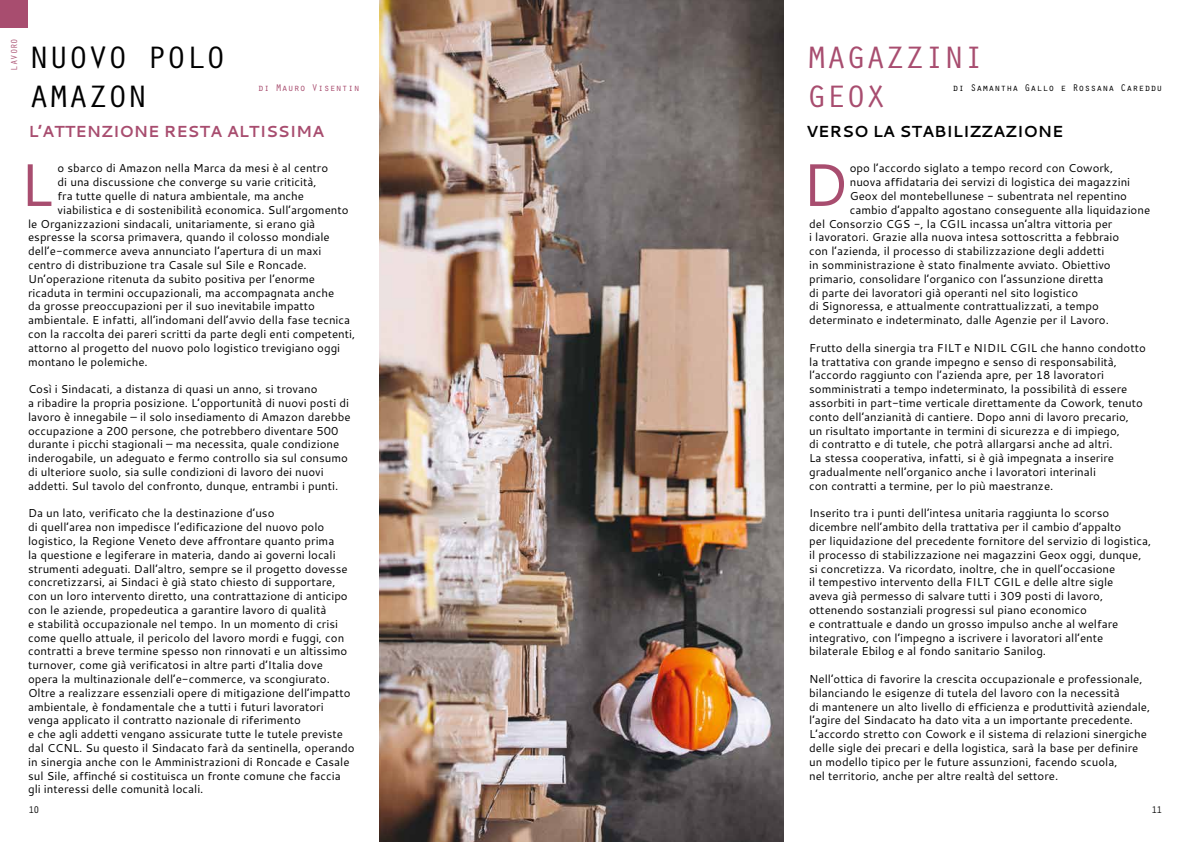
<style>
.page{position:relative;width:1191px;height:842px;background:#fff}
.page>*{position:absolute;margin:0;border:0;box-sizing:border-box;transform-origin:0 0}
.t1{font:60px "Cantarell";color:#a84d6f}
.t2{font:32px/38.4px "Orator Std";letter-spacing:-.05em;color:#000;scale:1.12 1}
.t3{font:32px/38.4px "Orator Std";letter-spacing:-.05em;color:#a84d6f;scale:1.12 1}
.t4{font:700 16px "Cantarell";color:#a84d6f}
.t5{font:700 16px "Cantarell";color:#000}
.t6{font:11.5px/13.8px "Cantarell";color:#000}
.t7{font:10px "Orator Std";color:#000}
.t8{font:10px "Orator Std";color:#a84d6f}
.t9{font:9px "Orator Std";color:#a84d6f}
</style>
<div class="page">
<div style="left:0;top:0;width:27px;height:27px;background:#a84d6f"></div>
<img style="left:380px;top:0;width:403px;height:842px">
<p class="t9" style="left:8px;top:71px;width:34px;rotate:-90deg">LAVORO</p>
<h2 class="t2" style="left:28px;top:37px;width:178px">NUOVO POLO<br>AMAZON</h2>
<h3 class="t4" style="left:28px;top:120px;width:297px">L’ATTENZIONE RESTA ALTISSIMA</h3>
<h2 class="t3" style="left:806px;top:37px;width:161px">MAGAZZINI<br>GEOX</h2>
<h3 class="t5" style="left:806px;top:120px;width:259px">VERSO LA STABILIZZAZIONE</h3>
<p class="t8" style="left:258px;top:80px;width:103px">di Mauro Visentin</p>
<p class="t7" style="left:952px;top:80px;width:212px">di Samantha Gallo e Rossana Careddu</p>
<p class="t6" style="left:58px;top:161px;width:272px">o sbarco di Amazon nella Marca da mesi è al centro</p>
<p class="t6" style="left:58px;top:175px;width:260px">di una discussione che converge su varie criticità,</p>
<p class="t6" style="left:58px;top:189px;width:248px">fra tutte quelle di natura ambientale, ma anche</p>
<p class="t6" style="left:58px;top:202px;width:292px">viabilistica e di sostenibilità economica. Sull’argomento</p>
<p class="t6" style="left:28px;top:216px;width:289px">le Organizzazioni sindacali, unitariamente, si erano già</p>
<p class="t6" style="left:28px;top:230px;width:303px">espresse la scorsa primavera, quando il colosso mondiale</p>
<p class="t6" style="left:28px;top:244px;width:295px">dell’e-commerce aveva annunciato l’apertura di un maxi</p>
<p class="t6" style="left:28px;top:258px;width:280px">centro di distribuzione tra Casale sul Sile e Roncade.</p>
<p class="t6" style="left:28px;top:271px;width:288px">Un’operazione ritenuta da subito positiva per l’enorme</p>
<p class="t6" style="left:28px;top:285px;width:308px">ricaduta in termini occupazionali, ma accompagnata anche</p>
<p class="t6" style="left:28px;top:299px;width:288px">da grosse preoccupazioni per il suo inevitabile impatto</p>
<p class="t6" style="left:28px;top:313px;width:323px">ambientale. E infatti, all’indomani dell’avvio della fase tecnica</p>
<p class="t6" style="left:28px;top:327px;width:329px">con la raccolta dei pareri scritti da parte degli enti competenti,</p>
<p class="t6" style="left:28px;top:340px;width:313px">attorno al progetto del nuovo polo logistico trevigiano oggi</p>
<p class="t6" style="left:28px;top:354px;width:121px">montano le polemiche.</p>
<p class="t6" style="left:28px;top:382px;width:324px">Così i Sindacati, a distanza di quasi un anno, si trovano<br>a ribadire la propria posizione. L’opportunità di nuovi posti di lavoro è innegabile – il solo insediamento di Amazon darebbe occupazione a 200 persone, che potrebbero diventare 500 durante i picchi stagionali – ma necessita, quale condizione inderogabile, un adeguato e fermo controllo sia sul consumo di ulteriore suolo, sia sulle condizioni di lavoro dei nuovi addetti. Sul tavolo del confronto, dunque, entrambi i punti.</p>
<p class="t6" style="left:28px;top:506px;width:328px">Da un lato, verificato che la destinazione d’uso<br>di quell’area non impedisce l’edificazione del nuovo polo logistico, la Regione Veneto deve affrontare quanto prima<br>la questione e legiferare in materia, dando ai governi locali strumenti adeguati. Dall’altro, sempre se il progetto dovesse concretizzarsi, ai Sindaci è già stato chiesto di supportare, con un loro intervento diretto, una contrattazione di anticipo con le aziende, propedeutica a garantire lavoro di qualità<br>e stabilità occupazionale nel tempo. In un momento di crisi come quello attuale, il pericolo del lavoro mordi e fuggi, con contratti a breve termine spesso non rinnovati e un altissimo turnover, come già verificatosi in altre parti d’Italia dove opera la multinazionale dell’e-commerce, va scongiurato.<br>Oltre a realizzare essenziali opere di mitigazione dell’impatto ambientale, è fondamentale che a tutti i futuri lavoratori venga applicato il contratto nazionale di riferimento<br>e che agli addetti vengano assicurate tutte le tutele previste dal CCNL. Su questo il Sindacato farà da sentinella, operando in sinergia anche con le Amministrazioni di Roncade e Casale sul Sile, affinché si costituisca un fronte comune che faccia gli interessi delle comunità locali.</p>
<p class="t6" style="left:849px;top:161px;width:265px">opo l’accordo siglato a tempo record con Cowork,</p>
<p class="t6" style="left:849px;top:175px;width:282px">nuova affidataria dei servizi di logistica dei magazzini</p>
<p class="t6" style="left:849px;top:189px;width:279px">Geox del montebellunese - subentrata nel repentino</p>
<p class="t6" style="left:849px;top:202px;width:302px">cambio d’appalto agostano conseguente alla liquidazione</p>
<p class="t6" style="left:809px;top:216px;width:305px">del Consorzio CGS -, la CGIL incassa un’altra vittoria per</p>
<p class="t6" style="left:809px;top:230px;width:311px">i lavoratori. Grazie alla nuova intesa sottoscritta a febbraio</p>
<p class="t6" style="left:809px;top:244px;width:297px">con l’azienda, il processo di stabilizzazione degli addetti</p>
<p class="t6" style="left:809px;top:258px;width:303px">in somministrazione è stato finalmente avviato. Obiettivo</p>
<p class="t6" style="left:809px;top:271px;width:296px">primario, consolidare l’organico con l’assunzione diretta</p>
<p class="t6" style="left:809px;top:285px;width:270px">di parte dei lavoratori già operanti nel sito logistico</p>
<p class="t6" style="left:809px;top:299px;width:291px">di Signoressa, e attualmente contrattualizzati, a tempo</p>
<p class="t6" style="left:809px;top:313px;width:301px">determinato e indeterminato, dalle Agenzie per il Lavoro.</p>
<p class="t6" style="left:809px;top:340px;width:338px">Frutto della sinergia tra FILT e NIDIL CGIL che hanno condotto la trattativa con grande impegno e senso di responsabilità, l’accordo raggiunto con l’azienda apre, per 18 lavoratori somministrati a tempo indeterminato, la possibilità di essere assorbiti in part-time verticale direttamente da Cowork, tenuto conto dell’anzianità di cantiere. Dopo anni di lavoro precario,<br>un risultato importante in termini di sicurezza e di impiego,<br>di contratto e di tutele, che potrà allargarsi anche ad altri.<br>La stessa cooperativa, infatti, si è già impegnata a inserire gradualmente nell’organico anche i lavoratori interinali<br>con contratti a termine, per lo più maestranze.</p>
<p class="t6" style="left:809px;top:506px;width:343px">Inserito tra i punti dell’intesa unitaria raggiunta lo scorso dicembre nell’ambito della trattativa per il cambio d’appalto<br>per liquidazione del precedente fornitore del servizio di logistica, il processo di stabilizzazione nei magazzini Geox oggi, dunque, si concretizza. Va ricordato, inoltre, che in quell’occasione<br>il tempestivo intervento della FILT CGIL e delle altre sigle<br>aveva già permesso di salvare tutti i 309 posti di lavoro, ottenendo sostanziali progressi sul piano economico<br>e contrattuale e dando un grosso impulso anche al welfare integrativo, con l’impegno a iscrivere i lavoratori all’ente bilaterale Ebilog e al fondo sanitario Sanilog.</p>
<p class="t6" style="left:809px;top:672px;width:342px">Nell’ottica di favorire la crescita occupazionale e professionale, bilanciando le esigenze di tutela del lavoro con la necessità<br>di mantenere un alto livello di efficienza e produttività aziendale, l’agire del Sindacato ha dato vita a un importante precedente.<br>L’accordo stretto con Cowork e il sistema di relazioni sinergiche delle sigle dei precari e della logistica, sarà la base per definire un modello tipico per le future assunzioni, facendo scuola,<br>nel territorio, anche per altre realtà del settore.</p>
<h1 class="t1" style="left:19px;top:143px;width:35px">L</h1>
<h1 class="t1" style="left:801px;top:143px;width:49px">D</h1>
<p class="t7" style="left:28px;top:803px;width:12px">10</p>
<p class="t7" style="left:1151px;top:803px;width:12px">11</p>
</div>
